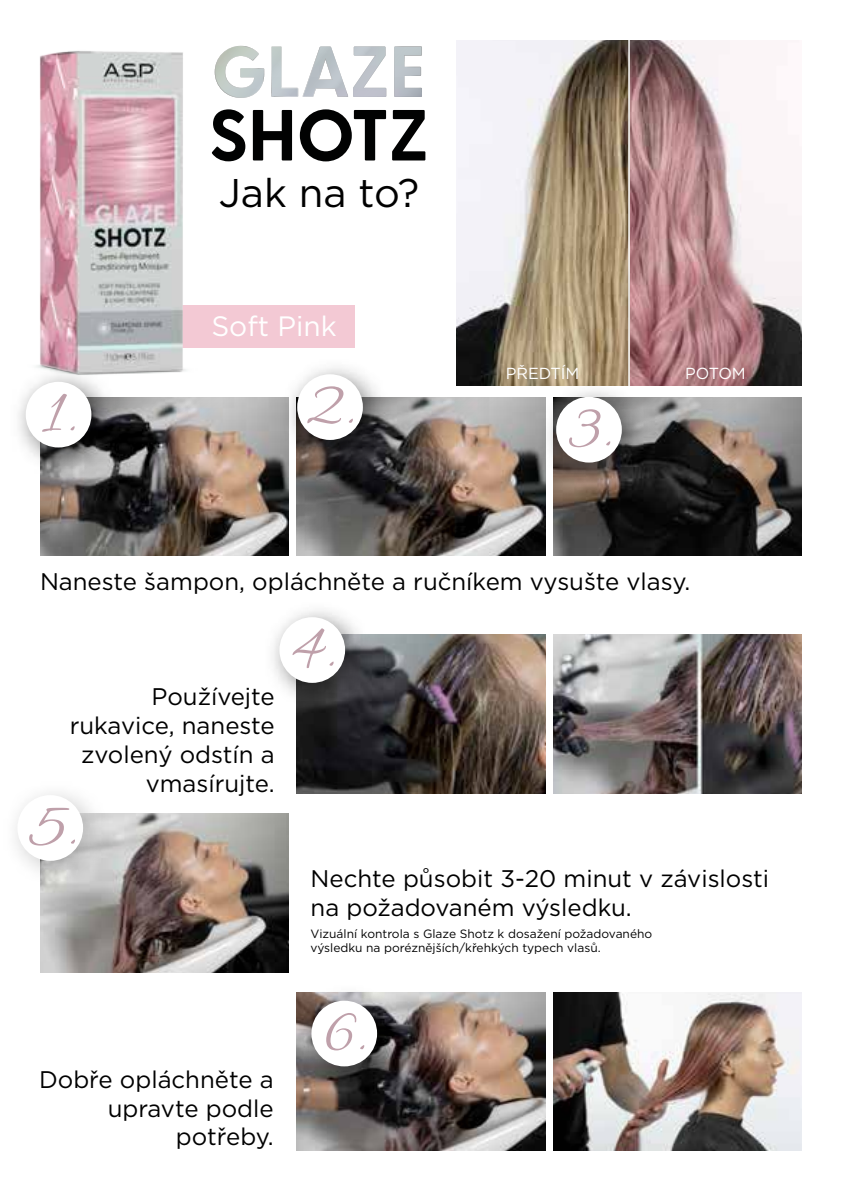
<style>
.page{position:relative;width:842px;height:1191px;background:#fff}
.page>*{position:absolute;margin:0;border:0;box-sizing:border-box;transform-origin:0 0}
.t1{font:67px "Allura";color:#bfa0aa}
.t2{font:40px "Gotham";color:#000}
.t3{font:28px "Gotham";color:#fff}
.t4{font:24px/28.8px "Gotham";color:#000;text-align:right}
.t5{font:16px "Gotham";color:#fff}
.t6{font:12px/14.4px "Gotham";color:#000}
</style>
<div class="page">
<div style="left:175px;top:306px;width:180px;height:42px;background:#f3c9d4"></div>
<img style="left:553px;top:992px;width:249px;height:159px">
<img style="left:297px;top:992px;width:248px;height:159px">
<img style="left:40px;top:813px;width:249px;height:159px">
<svg style="left:553px;top:397px;width:249px;height:159px"></svg>
<svg style="left:297px;top:397px;width:248px;height:159px"></svg>
<img style="left:40px;top:397px;width:249px;height:159px">
<img style="left:456px;top:40px;width:346px;height:346px">
<img style="left:297px;top:634px;width:248px;height:159px">
<img style="left:553px;top:634px;width:249px;height:159px">
<img style="left:18px;top:386px;width:115px;height:137px">
<img style="left:256px;top:368px;width:154px;height:147px">
<img style="left:517px;top:341px;width:159px;height:197px">
<img style="left:273px;top:611px;width:126px;height:147px">
<img style="left:272px;top:944px;width:159px;height:197px">
<img style="left:15px;top:793px;width:122px;height:143px">
<img style="left:34px;top:51px;width:166px;height:335px">
<hr style="left:628px;top:37px;width:2px;height:352px;background:#fff">
<svg style="left:212px;top:109px;width:33px;height:52px"></svg>
<svg style="left:253px;top:110px;width:39px;height:50px"></svg>
<svg style="left:300px;top:109px;width:86px;height:52px"></svg>
<svg style="left:392px;top:110px;width:33px;height:50px"></svg>
<svg style="left:215px;top:46px;width:207px;height:52px"></svg>
<h2 class="t2" style="left:219px;top:167px;width:202px">Jak na to?</h2>
<p class="t3" style="left:211px;top:308px;width:127px">Soft Pink</p>
<h1 class="t1" style="left:43px;top:368px;width:35px">1.</h1>
<h1 class="t1" style="left:307px;top:360px;width:49px">2.</h1>
<p class="t5" style="left:506px;top:362px;width:75px">PŘEDTÍM</p>
<p class="t5" style="left:685px;top:362px;width:62px">POTOM</p>
<h1 class="t1" style="left:568px;top:383px;width:45px">3.</h1>
<p class="t4" style="left:40px;top:566px;width:652px">Naneste šampon, opláchněte a ručníkem vysušte vlasy.</p>
<p class="t4" style="left:70px;top:682px;width:207px">Používejte rukavice, naneste zvolený odstín a vmasírujte.</p>
<h1 class="t1" style="left:30px;top:781px;width:49px">5.</h1>
<h1 class="t1" style="left:292px;top:603px;width:45px">4.</h1>
<p class="t4" style="left:311px;top:863px;width:460px;text-align:left">Nechte působit 3-20 minut v závislosti na požadovaném výsledku.</p>
<p class="t6" style="left:311px;top:926px;width:343px">Vizuální kontrola s Glaze Shotz k dosažení požadovaného výsledku na poréznějších/křehkých typech vlasů.</p>
<p class="t4" style="left:39px;top:1064px;width:236px">Dobře opláchněte a upravte podle potřeby.</p>
<h1 class="t1" style="left:324px;top:987px;width:44px">6.</h1>
</div>
